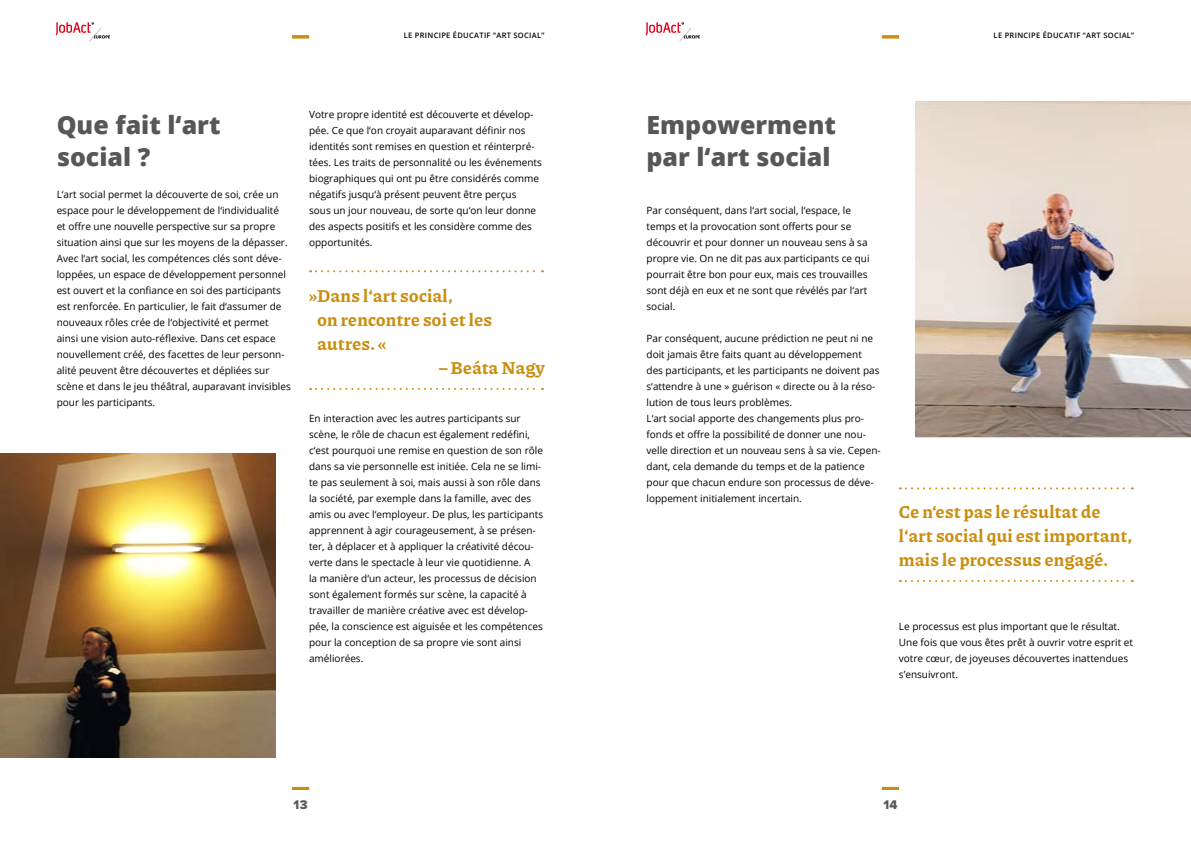
<style>
.page{position:relative;width:1191px;height:842px;background:#fff}
.page>*{position:absolute;margin:0;border:0;box-sizing:border-box;transform-origin:0 0}
.t1{font:800 25px/32px "Open Sans";color:#575756}
.t2{font:100 18px/24px "Piazzolla";letter-spacing:.02em;color:#ca8e0e}
.t3{font:13px "Proxima Nova Extrabld";color:#575756}
.t4{font:10px/16px "Open Sans";color:#000}
.t5{font:600 7.5px "Open Sans";letter-spacing:.04em;color:#000}
</style>
<div class="page">
<svg style="left:310px;top:270px;width:233px;height:2px"></svg>
<svg style="left:310px;top:388px;width:233px;height:2px"></svg>
<svg style="left:900px;top:580px;width:232px;height:2px"></svg>
<svg style="left:900px;top:487px;width:232px;height:2px"></svg>
<img style="left:915px;top:102px;width:276px;height:335px">
<img style="left:0;top:454px;width:275px;height:304px">
<hr style="left:292px;top:787px;width:17px;height:3px;background:#ca8e0e">
<hr style="left:882px;top:787px;width:17px;height:3px;background:#ca8e0e">
<hr style="left:292px;top:35px;width:17px;height:3px;background:#ca8e0e">
<hr style="left:882px;top:35px;width:17px;height:3px;background:#ca8e0e">
<img style="left:55px;top:22px;width:55px;height:20px">
<img style="left:645px;top:22px;width:55px;height:20px">
<p class="t5" style="left:404px;top:31px;width:142px">LE PRINCIPE ÉDUCATIF “ART SOCIAL”</p>
<p class="t5" style="left:993px;top:31px;width:142px">LE PRINCIPE ÉDUCATIF “ART SOCIAL”</p>
<h1 class="t1" style="left:57px;top:107px;width:165px">Que fait l‘art social ?</h1>
<p class="t4" style="left:57px;top:186px;width:236px">L‘art social permet la découverte de soi, crée un espace pour le développement de l‘individualité<br>et offre une nouvelle perspective sur sa propre situation ainsi que sur les moyens de la dépasser.<br>Avec l‘art social, les compétences clés sont déve&shy;loppées, un espace de développement personnel est ouvert et la confiance en soi des participants est renforcée. En particulier, le fait d‘assumer de nouveaux rôles crée de l‘objectivité et permet ainsi une vision auto-réflexive. Dans cet espace nouvellement créé, des facettes de leur personn&shy;alité peuvent être découvertes et dépliées sur scène et dans le jeu théâtral, auparavant invisibles pour les participants.</p>
<p class="t4" style="left:309px;top:106px;width:234px">Votre propre identité est découverte et dévelop&shy;pée. Ce que l‘on croyait auparavant définir nos identités sont remises en question et réinterpré&shy;tées. Les traits de personnalité ou les événements biographiques qui ont pu être considérés comme négatifs jusqu‘à présent peuvent être perçus<br>sous un jour nouveau, de sorte qu‘on leur donne des aspects positifs et les considère comme des opportunités.</p>
<h2 class="t2" style="left:317px;top:283px;width:176px;text-indent:-8px">»Dans l‘art social,<br>on rencontre soi et les autres. «</h2>
<h2 class="t2" style="left:438px;top:355px;width:107px">– Beáta Nagy</h2>
<p class="t4" style="left:309px;top:410px;width:235px">En interaction avec les autres participants sur scène, le rôle de chacun est également redéfini, c‘est pourquoi une remise en question de son rôle dans sa vie personnelle est initiée. Cela ne se limi&shy;te pas seulement à soi, mais aussi à son rôle dans la société, par exemple dans la famille, avec des amis ou avec l‘employeur. De plus, les participants apprennent à agir courageusement, à se présen&shy;ter, à déplacer et à appliquer la créativité décou&shy;verte dans le spectacle à leur vie quotidienne. A<br>la manière d‘un acteur, les processus de décision sont également formés sur scène, la capacité à travailler de manière créative avec est dévelop&shy;pée, la conscience est aiguisée et les compétences pour la conception de sa propre vie sont ainsi améliorées.</p>
<h1 class="t1" style="left:646px;top:107px;width:191px">Empowerment par l‘art social</h1>
<p class="t4" style="left:646px;top:202px;width:224px">Par conséquent, dans l‘art social, l‘espace, le temps et la provocation sont offerts pour se découvrir et pour donner un nouveau sens à sa propre vie. On ne dit pas aux participants ce qui pourrait être bon pour eux, mais ces trouvailles sont déjà en eux et ne sont que révélés par l‘art social.</p>
<p class="t4" style="left:646px;top:330px;width:236px">Par conséquent, aucune prédiction ne peut ni ne doit jamais être faits quant au développement des participants, et les participants ne doivent pas s‘attendre à une » guérison « directe ou à la réso&shy;lution de tous leurs problèmes.<br>L‘art social apporte des changements plus pro&shy;fonds et offre la possibilité de donner une nou&shy;velle direction et un nouveau sens à sa vie. Cepen&shy;dant, cela demande du temps et de la patience pour que chacun endure son processus de déve&shy;loppement initialement incertain.</p>
<h2 class="t2" style="left:899px;top:499px;width:235px">Ce n‘est pas le résultat de l‘art social qui est important, mais le processus engagé.</h2>
<p class="t4" style="left:899px;top:618px;width:235px">Le processus est plus important que le résultat.<br>Une fois que vous êtes prêt à ouvrir votre esprit et votre cœur, de joyeuses découvertes inattendues s’ensuivront.</p>
<h3 class="t3" style="left:294px;top:798px;width:15px">13</h3>
<h3 class="t3" style="left:883px;top:798px;width:16px">14</h3>
</div>
